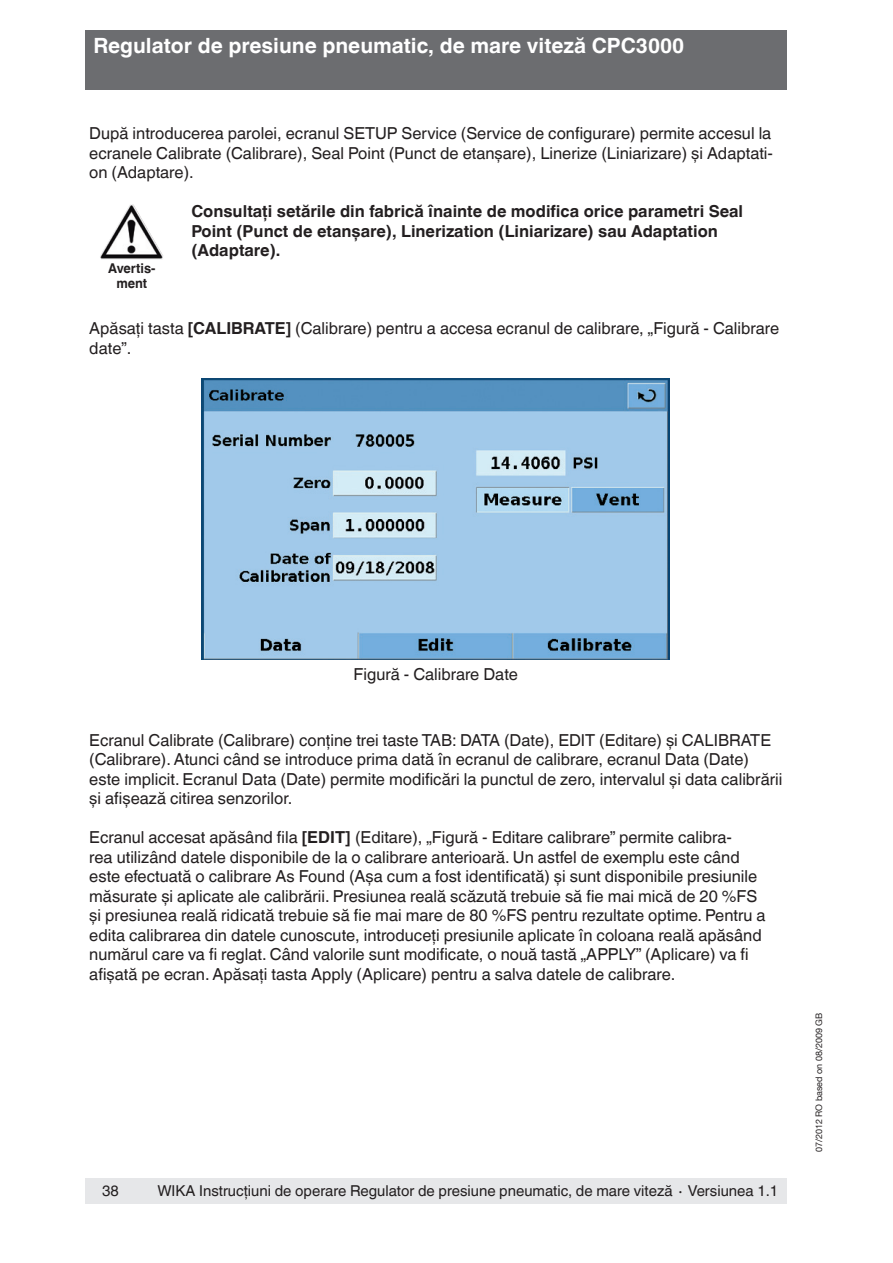
<style>
.page{position:relative;width:893px;height:1263px;background:#fff}
.page>*{position:absolute;margin:0;border:0;box-sizing:border-box;transform-origin:0 0}
.t1{font:700 21px "Helvetica World";color:#fff}
.t2{font:16.5px/19.5px "Helvetica World";color:#231f20}
.t3{font:700 16.5px/19.5px "Helvetica World";color:#231f20}
.t4{font:15px "Helvetica World";color:#231f20}
.t5{font:700 13.5px/15px "Helvetica World";color:#231f20;text-align:center;scale:.95 1}
.t6{font:9px "Helvetica Neue";color:#231f20}
.s1{font-weight:700}
</style>
<div class="page">
<div style="left:85px;top:1178px;width:702px;height:25px;background:#e6e7e9"></div>
<div style="left:85px;top:30px;width:702px;height:59px;background:#6c6d70"></div>
<img style="left:111px;top:204px;width:20px;height:33px">
<img style="left:202px;top:378px;width:467px;height:281px">
<p class="t1" style="left:94px;top:34px;width:592px">Regulator de presiune pneumatic, de mare viteză CPC3000</p>
<p class="t2" style="left:89px;top:124px;width:685px;text-align:justify">După introducerea parolei, ecranul SETUP Service (Service de configurare) permite accesul la ecranele Calibrate (Calibrare), Seal Point (Punct de etanşare), Linerize (Liniarizare) şi Adaptati&shy;on (Adaptare).</p>
<p class="t3" style="left:191px;top:202px;width:553px">Consultaţi setările din fabrică înainte de modifica orice parametri Seal<br>Point (Punct de etanşare), Linerization (Liniarizare) sau Adaptation (Adaptare).</p>
<p class="t5" style="left:108px;top:261px;width:51px">Avertis&shy;ment</p>
<p class="t2" style="left:89px;top:319px;width:691px">Apăsaţi tasta <span class="s1">[CALIBRATE]</span> (Calibrare) pentru a accesa ecranul de calibrare, „Figură - Calibrare date”.</p>
<p class="t2" style="left:354px;top:664px;width:166px">Figură - Calibrare Date</p>
<p class="t2" style="left:89px;top:730px;width:695px">Ecranul Calibrate (Calibrare) conţine trei taste TAB: DATA (Date), EDIT (Editare) şi CALIBRATE (Calibrare). Atunci când se introduce prima dată în ecranul de calibrare, ecranul Data (Date) este implicit. Ecranul Data (Date) permite modificări la punctul de zero, intervalul şi data calibrării şi afişează citirea senzorilor.</p>
<p class="t2" style="left:89px;top:828px;width:678px">Ecranul accesat apăsând fila <span class="s1">[EDIT]</span> (Editare), „Figură - Editare calibrare” permite calibra-<br>rea utilizând datele disponibile de la o calibrare anterioară. Un astfel de exemplu este când este efectuată o calibrare As Found (Aşa cum a fost identificată) şi sunt disponibile presiunile măsurate şi aplicate ale calibrării. Presiunea reală scăzută trebuie să fie mai mică de 20 %FS şi presiunea reală ridicată trebuie să fie mai mare de 80 %FS pentru rezultate optime. Pentru a edita calibrarea din datele cunoscute, introduceţi presiunile aplicate în coloana reală apăsând numărul care va fi reglat. Când valorile sunt modificate, o nouă tastă „APPLY” (Aplicare) va fi afişată pe ecran. Apăsaţi tasta Apply (Aplicare) pentru a salva datele de calibrare.</p>
<p class="t4" style="left:102px;top:1182px;width:18px">38</p>
<p class="t4" style="left:157px;top:1182px;width:622px">WIKA Instrucţiuni de operare Regulator de presiune pneumatic, de mare viteză ∙ Versiunea 1.1</p>
<p class="t6" style="left:813px;top:1152px;width:141px;rotate:-90deg">07/2012 RO based on 08/2009 GB</p>
</div>
